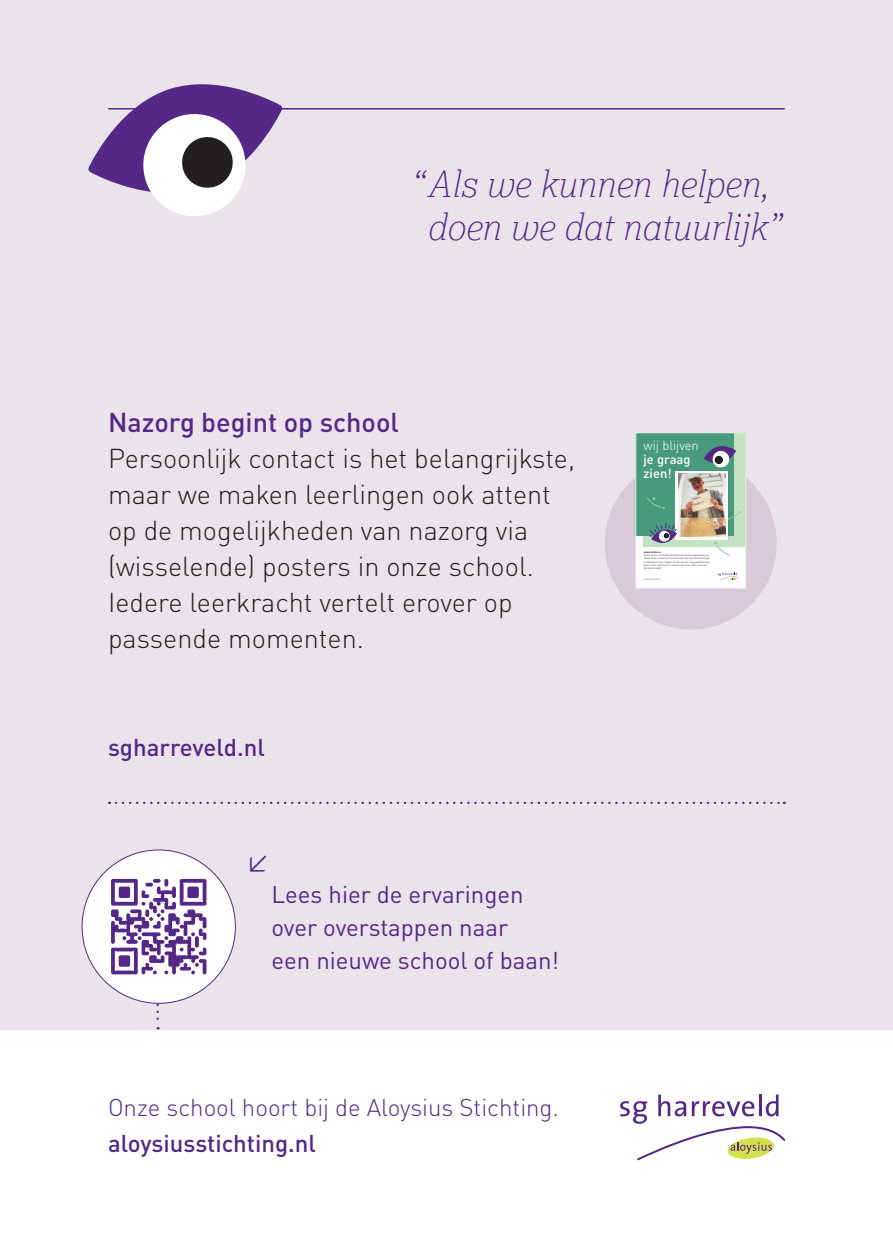
<style>
.page{position:relative;width:893px;height:1259px;background:#fff}
.page>*{position:absolute;margin:0;border:0;box-sizing:border-box;transform-origin:0 0}
.t1{font:italic 100 36px/43.2px "Lexia";color:#552888;text-align:center}
.t2{font:300 27px/36px "DINOT";color:#231f20}
.t3{font:500 27px "DINOT";color:#552888}
.t4{font:24px/33px "DINOT";color:#552888}
.t5{font:300 24px "DINOT";color:#552888}
.t6{font:500 24px "DINOT";color:#552888}
.t7{font:500 12.9px/13.5px "DINOT";color:#fff}
.t8{font:300 12.9px "DINOT";color:#fff}
</style>
<div class="page">
<div style="left:0;top:0;width:893px;height:1029px;background:#eae3ea"></div>
<hr style="left:109px;top:108px;width:675px;height:2px;background:#552888">
<svg style="left:116px;top:801px;width:669px;height:3px"></svg>
<div style="left:82px;top:850px;width:153px;height:153px;background:#fff;border-radius:50%"></div>
<svg style="left:111px;top:879px;width:95px;height:150px"></svg>
<svg style="left:88px;top:84px;width:195px;height:132px"></svg>
<svg style="left:620px;top:1094px;width:165px;height:66px"></svg>
<div style="left:605px;top:457px;width:172px;height:172px;background:#d8cbd7;border-radius:50%"></div>
<div style="left:636px;top:433px;width:110px;height:155px;background:#fff"></div>
<div style="left:644px;top:433px;width:102px;height:114px;background:#c3e2c2"></div>
<div style="left:636px;top:433px;width:98px;height:102px;background:#479b7c"></div>
<svg style="left:647px;top:497px;width:18px;height:12px"></svg>
<svg style="left:714px;top:541px;width:17px;height:15px"></svg>
<img style="left:677px;top:535px;width:52px;height:5px">
<svg style="left:728px;top:511px;width:13px;height:24px"></svg>
<svg style="left:675px;top:471px;width:53px;height:68px"></svg>
<svg style="left:718px;top:572px;width:20px;height:8px"></svg>
<svg style="left:704px;top:446px;width:32px;height:22px"></svg>
<svg style="left:714px;top:455px;width:9px;height:9px"></svg>
<img style="left:678px;top:474px;width:47px;height:62px">
<svg style="left:649px;top:523px;width:28px;height:20px"></svg>
<svg style="left:663px;top:532px;width:6px;height:7px"></svg>
<div style="left:635px;top:432px;width:111px;height:157px;border:1px solid #e6e7e9"></div>
<h1 class="t1" style="left:410px;top:161px;width:373px">“Als we kunnen helpen, doen we dat natuurlijk”</h1>
<p class="t3" style="left:108px;top:405px;width:293px">Nazorg begint op school</p>
<p class="t2" style="left:108px;top:440px;width:469px">Persoonlijk contact is het belangrijkste, maar we maken leerlingen ook attent op de mogelijkheden van nazorg via (wisselende) posters in onze school.<br>Iedere leerkracht vertelt erover op passende momenten.</p>
<p class="t6" style="left:108px;top:732px;width:158px">sgharreveld.nl</p>
<p class="t4" style="left:246px;top:844px;width:26px">↙</p>
<p class="t4" style="left:271px;top:877px;width:289px">Lees hier de ervaringen over overstappen naar<br>een nieuwe school of baan!</p>
<p class="t5" style="left:108px;top:1093px;width:452px">Onze school hoort bij de Aloysius Stichting.</p>
<p class="t6" style="left:108px;top:1128px;width:210px">aloysiusstichting.nl</p>
<p class="t8" style="left:644px;top:438px;width:57px">wij blijven</p>
<p class="t7" style="left:644px;top:452px;width:48px">je graag zien!</p>
</div>
